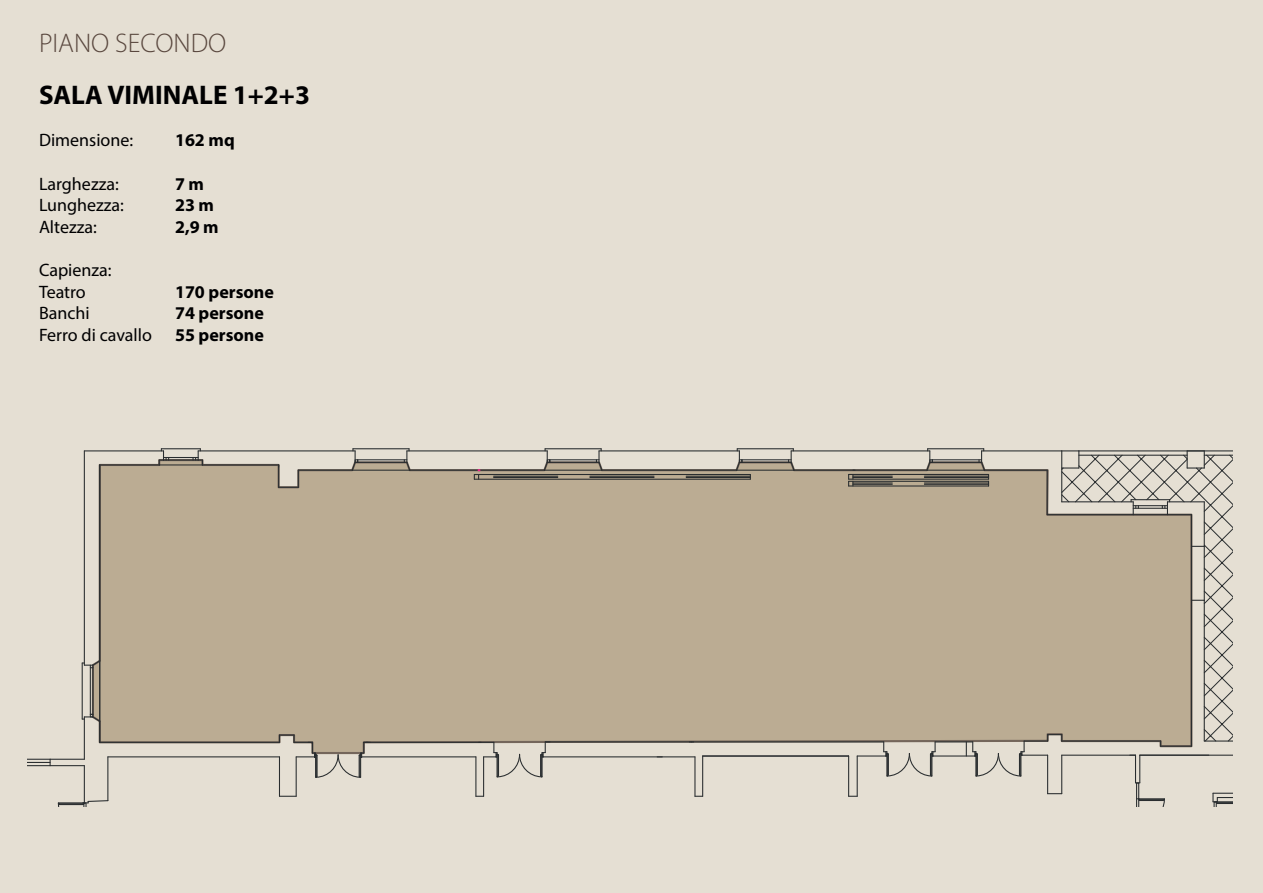
<style>
.page{position:relative;width:1263px;height:893px;background:#e5dfd3}
.page>*{position:absolute;margin:0;border:0;box-sizing:border-box;transform-origin:0 0}
.t1{font:700 27px "Myriad Pro";color:#000001}
.t2{font:300 27px "Myriad Pro";color:#59473e}
.t3{font:18px/21.6px "Myriad Pro";color:#000001}
.t4{font:700 18px "Myriad Pro";color:#000001}
</style>
<div class="page">
<div style="left:93px;top:459px;width:1099px;height:295px;background:#bbac93"></div>
<hr style="left:1191px;top:600px;width:1px;height:146px;background:#292d2f">
<hr style="left:1061px;top:451px;width:1px;height:51px;background:#292d2f">
<hr style="left:1204px;top:740px;width:29px;height:2px;background:#292d2f">
<hr style="left:981px;top:450px;width:81px;height:1px;background:#292d2f">
<hr style="left:791px;top:450px;width:139px;height:1px;background:#292d2f">
<hr style="left:928px;top:448px;width:56px;height:1px;background:#292d2f">
<hr style="left:737px;top:448px;width:56px;height:1px;background:#292d2f">
<hr style="left:742px;top:462px;width:49px;height:1px;background:#292d2f">
<hr style="left:742px;top:459px;width:49px;height:1px;background:#292d2f">
<hr style="left:736px;top:470px;width:58px;height:1px;background:#292d2f">
<svg style="left:788px;top:449px;width:7px;height:23px"></svg>
<hr style="left:545px;top:448px;width:56px;height:1px;background:#292d2f">
<hr style="left:410px;top:470px;width:134px;height:1px;background:#292d2f">
<hr style="left:1047px;top:470px;width:1px;height:45px;background:#292d2f">
<hr style="left:84px;top:451px;width:1px;height:214px;background:#292d2f">
<hr style="left:1047px;top:514px;width:86px;height:1px;background:#292d2f">
<hr style="left:1160px;top:746px;width:31px;height:1px;background:#292d2f">
<hr style="left:1062px;top:740px;width:98px;height:2px;background:#292d2f">
<hr style="left:1061px;top:755px;width:1px;height:39px;background:#292d2f">
<svg style="left:1048px;top:793px;width:13px;height:1px"></svg>
<hr style="left:1047px;top:755px;width:1px;height:39px;background:#292d2f">
<hr style="left:353px;top:448px;width:56px;height:1px;background:#292d2f">
<hr style="left:358px;top:462px;width:49px;height:1px;background:#292d2f">
<hr style="left:358px;top:459px;width:49px;height:1px;background:#292d2f">
<hr style="left:352px;top:470px;width:58px;height:1px;background:#292d2f">
<svg style="left:404px;top:449px;width:7px;height:23px"></svg>
<svg style="left:351px;top:449px;width:7px;height:23px"></svg>
<hr style="left:298px;top:470px;width:54px;height:1px;background:#292d2f">
<hr style="left:702px;top:756px;width:1px;height:40px;background:#292d2f">
<hr style="left:848px;top:756px;width:1px;height:40px;background:#292d2f">
<hr style="left:475px;top:757px;width:1px;height:39px;background:#292d2f">
<hr style="left:483px;top:757px;width:1px;height:39px;background:#292d2f">
<hr style="left:694px;top:757px;width:1px;height:39px;background:#292d2f">
<hr style="left:933px;top:755px;width:42px;height:1px;background:#292d2f">
<hr style="left:857px;top:756px;width:1px;height:40px;background:#292d2f">
<hr style="left:543px;top:756px;width:152px;height:1px;background:#292d2f">
<hr style="left:935px;top:741px;width:38px;height:1px;background:#292d2f">
<hr style="left:545px;top:741px;width:339px;height:1px;background:#292d2f">
<hr style="left:364px;top:742px;width:130px;height:1px;background:#292d2f">
<hr style="left:202px;top:464px;width:77px;height:1px;background:#292d2f">
<hr style="left:161px;top:448px;width:39px;height:1px;background:#292d2f">
<hr style="left:163px;top:460px;width:35px;height:1px;background:#292d2f">
<hr style="left:163px;top:457px;width:35px;height:1px;background:#292d2f">
<svg style="left:192px;top:449px;width:11px;height:15px"></svg>
<svg style="left:159px;top:449px;width:10px;height:15px"></svg>
<hr style="left:100px;top:464px;width:59px;height:1px;background:#292d2f">
<hr style="left:100px;top:742px;width:179px;height:1px;background:#292d2f">
<hr style="left:362px;top:756px;width:114px;height:1px;background:#292d2f">
<hr style="left:296px;top:757px;width:1px;height:39px;background:#292d2f">
<hr style="left:279px;top:757px;width:1px;height:39px;background:#292d2f">
<hr style="left:108px;top:756px;width:171px;height:1px;background:#292d2f">
<hr style="left:107px;top:757px;width:1px;height:44px;background:#292d2f">
<hr style="left:84px;top:717px;width:1px;height:42px;background:#292d2f">
<hr style="left:407px;top:450px;width:140px;height:1px;background:#292d2f">
<hr style="left:198px;top:450px;width:157px;height:1px;background:#292d2f">
<hr style="left:84px;top:450px;width:79px;height:1px;background:#292d2f">
<hr style="left:84px;top:766px;width:1px;height:37px;background:#292d2f">
<hr style="left:50px;top:759px;width:34px;height:1px;background:#292d2f">
<hr style="left:50px;top:765px;width:34px;height:1px;background:#292d2f">
<svg style="left:27px;top:759px;width:24px;height:7px"></svg>
<hr style="left:1140px;top:755px;width:93px;height:1px;background:#292d2f">
<hr style="left:1062px;top:755px;width:73px;height:1px;background:#292d2f">
<svg style="left:279px;top:796px;width:17px;height:1px"></svg>
<hr style="left:82px;top:663px;width:1px;height:56px;background:#292d2f">
<hr style="left:92px;top:665px;width:1px;height:49px;background:#292d2f">
<hr style="left:90px;top:665px;width:1px;height:49px;background:#292d2f">
<svg style="left:82px;top:659px;width:19px;height:9px"></svg>
<svg style="left:82px;top:714px;width:19px;height:28px"></svg>
<svg style="left:857px;top:742px;width:79px;height:35px"></svg>
<svg style="left:1130px;top:755px;width:35px;height:51px"></svg>
<svg style="left:1212px;top:793px;width:21px;height:13px"></svg>
<hr style="left:159px;top:464px;width:43px;height:1px;background:#292d2f">
<hr style="left:984px;top:470px;width:63px;height:1px;background:#292d2f">
<hr style="left:794px;top:470px;width:133px;height:1px;background:#292d2f">
<hr style="left:1079px;top:450px;width:154px;height:1px;background:#292d2f">
<svg style="left:1062px;top:450px;width:17px;height:5px"></svg>
<svg style="left:1186px;top:450px;width:47px;height:5px"></svg>
<svg style="left:1062px;top:455px;width:171px;height:286px"></svg>
<svg style="left:57px;top:799px;width:52px;height:7px"></svg>
<svg style="left:966px;top:734px;width:96px;height:43px"></svg>
<hr style="left:703px;top:755px;width:146px;height:1px;background:#292d2f">
<svg style="left:278px;top:465px;width:21px;height:23px"></svg>
<hr style="left:99px;top:465px;width:1px;height:277px;background:#292d2f">
<svg style="left:279px;top:734px;width:91px;height:44px"></svg>
<svg style="left:479px;top:741px;width:71px;height:37px"></svg>
<svg style="left:848px;top:449px;width:141px;height:37px"></svg>
<svg style="left:474px;top:449px;width:277px;height:31px"></svg>
<h1 class="t2" style="left:39px;top:27px;width:189px">PIANO SECONDO</h1>
<h1 class="t1" style="left:39px;top:78px;width:272px">SALA VIMINALE 1+2+3</h1>
<p class="t3" style="left:39px;top:129px;width:96px">Dimensione:</p>
<p class="t4" style="left:175px;top:129px;width:61px">162 mq</p>
<p class="t3" style="left:39px;top:172px;width:81px">Larghezza:</p>
<p class="t4" style="left:175px;top:172px;width:31px">7 m</p>
<p class="t3" style="left:39px;top:194px;width:87px">Lunghezza:</p>
<p class="t4" style="left:175px;top:193px;width:41px">23 m</p>
<p class="t3" style="left:39px;top:216px;width:59px">Altezza:</p>
<p class="t4" style="left:175px;top:215px;width:45px">2,9 m</p>
<p class="t3" style="left:39px;top:259px;width:74px">Capienza:<br>Teatro</p>
<p class="t4" style="left:175px;top:280px;width:101px">170 persone</p>
<p class="t3" style="left:39px;top:302px;width:52px">Banchi</p>
<p class="t4" style="left:175px;top:301px;width:91px">74 persone</p>
<p class="t3" style="left:39px;top:324px;width:115px">Ferro di cavallo</p>
<p class="t4" style="left:175px;top:323px;width:91px">55 persone</p>
</div>
